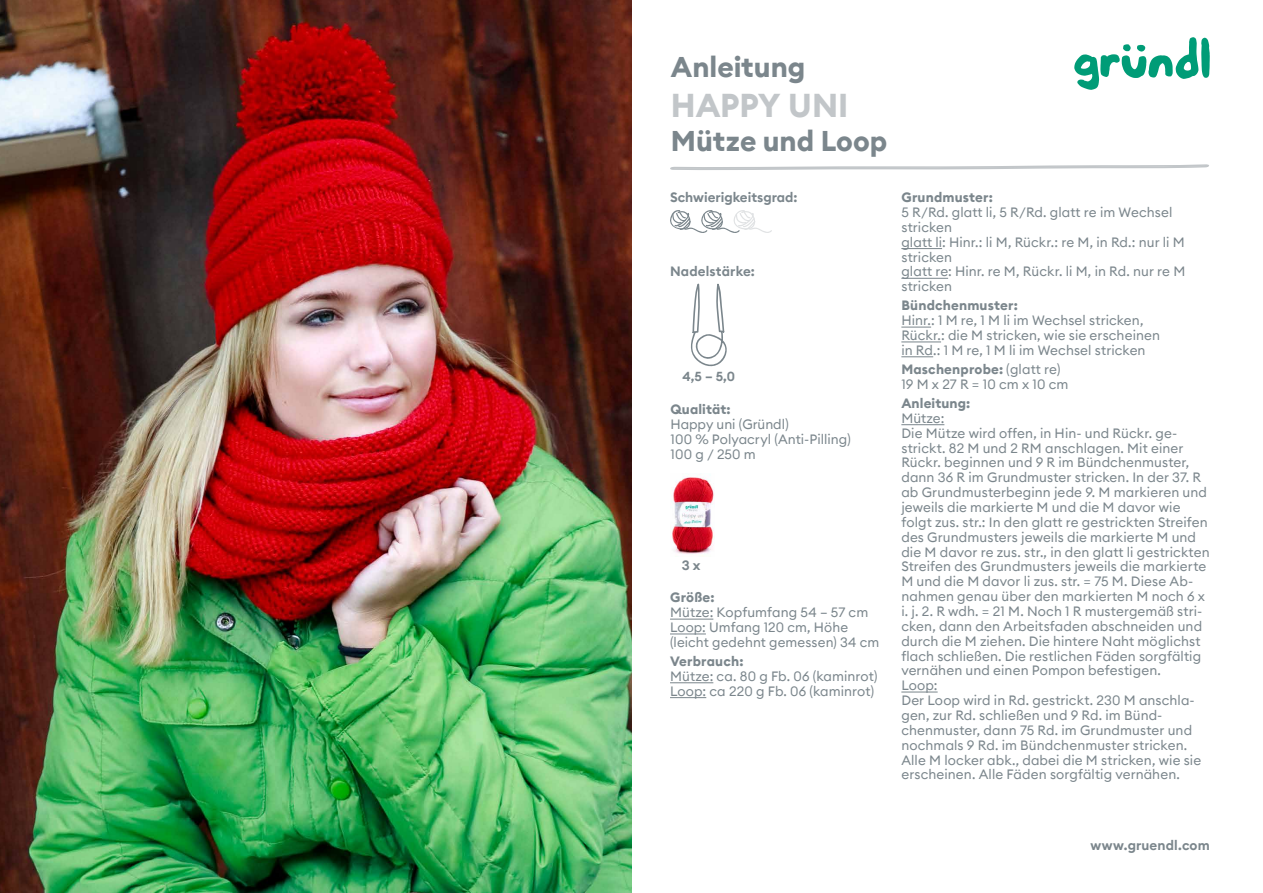
<style>
.page{position:relative;width:1263px;height:893px;background:#fff}
.page>*{position:absolute;margin:0;border:0;box-sizing:border-box;transform-origin:0 0}
.t1{font:700 33px "Euclid Circular B";letter-spacing:-.005em;color:#c2c6c9}
.t2{font:700 28.5px "Euclid Circular B";color:#7b868c}
.t3{font:13.5px/14.9px "Euclid Circular B";letter-spacing:.005em;color:#7b868c}
.t4{font:700 13.5px "Euclid Circular B";letter-spacing:.01em;color:#7b868c}
.t5{font:600 13.5px "Euclid Circular B";color:#7b868c}
.t6{font:600 13.05px "Euclid Circular B";color:#7b868c}
.s1{font-weight:700}
</style>
<div class="page">
<svg style="left:691px;top:283px;width:36px;height:84px"></svg>
<svg style="left:1074px;top:37px;width:136px;height:53px"></svg>
<hr style="left:901px;top:248px;width:41px;height:1px;background:#7b868c">
<hr style="left:901px;top:278px;width:47px;height:1px;background:#7b868c">
<hr style="left:901px;top:327px;width:30px;height:1px;background:#7b868c">
<hr style="left:901px;top:341px;width:40px;height:1px;background:#7b868c">
<hr style="left:901px;top:356px;width:32px;height:1px;background:#7b868c">
<hr style="left:901px;top:424px;width:43px;height:1px;background:#7b868c">
<hr style="left:901px;top:691px;width:37px;height:1px;background:#7b868c">
<hr style="left:670px;top:619px;width:43px;height:1px;background:#7b868c">
<hr style="left:670px;top:633px;width:36px;height:1px;background:#7b868c">
<hr style="left:670px;top:682px;width:43px;height:1px;background:#7b868c">
<hr style="left:670px;top:697px;width:36px;height:1px;background:#7b868c">
<img style="left:671px;top:477px;width:44px;height:79px">
<svg style="left:670px;top:210px;width:102px;height:23px"></svg>
<img style="left:0;top:0;width:631px;height:893px">
<svg style="left:670px;top:164px;width:539px;height:6px"></svg>
<h2 class="t2" style="left:671px;top:48px;width:136px">Anleitung</h2>
<h1 class="t1" style="left:671px;top:84px;width:179px">HAPPY UNI</h1>
<h2 class="t2" style="left:671px;top:122px;width:218px">Mütze und Loop</h2>
<p class="t5" style="left:670px;top:189px;width:129px">Schwierigkeitsgrad:</p>
<p class="t5" style="left:670px;top:262px;width:86px">Nadelstärke:</p>
<p class="t6" style="left:683px;top:368px;width:54px">4,5 – 5,0</p>
<p class="t4" style="left:670px;top:401px;width:62px">Qualität:</p>
<p class="t3" style="left:670px;top:417px;width:182px">Happy uni (Gründl)<br>100 % Polyacryl (Anti-Pilling)<br>100 g / 250 m</p>
<p class="t5" style="left:682px;top:557px;width:20px">3 x</p>
<p class="t4" style="left:670px;top:589px;width:46px">Größe:</p>
<p class="t3" style="left:670px;top:605px;width:211px">Mütze: Kopfumfang 54 – 57 cm<br>Loop: Umfang 120 cm, Höhe (leicht gedehnt gemessen) 34 cm</p>
<p class="t4" style="left:670px;top:653px;width:75px">Verbrauch:</p>
<p class="t3" style="left:670px;top:669px;width:209px">Mütze: ca. 80 g Fb. 06 (kaminrot)<br>Loop: ca 220 g Fb. 06 (kaminrot)</p>
<p class="t4" style="left:901px;top:189px;width:93px">Grundmuster:</p>
<p class="t3" style="left:901px;top:205px;width:285px">5 R/Rd. glatt li, 5 R/Rd. glatt re im Wechsel stricken<br>glatt li: Hinr.: li M, Rückr.: re M, in Rd.: nur li M stricken<br>glatt re: Hinr. re M, Rückr. li M, in Rd. nur re M stricken</p>
<p class="t4" style="left:901px;top:297px;width:118px">Bündchenmuster:</p>
<p class="t3" style="left:901px;top:313px;width:260px">Hinr.: 1 M re, 1 M li im Wechsel stricken,<br>Rückr.: die M stricken, wie sie erscheinen in Rd.: 1 M re, 1 M li im Wechsel stricken</p>
<p class="t3" style="left:901px;top:362px;width:169px"><span class="s1">Maschenprobe:</span> (glatt re)<br>19 M x 27 R = 10 cm x 10 cm</p>
<p class="t4" style="left:901px;top:395px;width:71px">Anleitung:</p>
<p class="t3" style="left:901px;top:411px;width:310px">Mütze:<br>Die Mütze wird offen, in Hin- und Rückr. ge&shy;strickt. 82 M und 2 RM anschlagen. Mit einer Rückr. beginnen und 9 R im Bündchenmuster, dann 36 R im Grundmuster stricken. In der 37. R ab Grundmusterbeginn jede 9. M markieren und jeweils die markierte M und die M davor wie folgt zus. str.: In den glatt re gestrickten Streifen des Grundmusters jeweils die markierte M und die M davor re zus. str., in den glatt li gestrickten Streifen des Grundmusters jeweils die markierte M und die M davor li zus. str. = 75 M. Diese Ab&shy;nahmen genau über den markierten M noch 6 x i. j. 2. R wdh. = 21 M. Noch 1 R mustergemäß stri&shy;cken, dann den Arbeitsfaden abschneiden und durch die M ziehen. Die hintere Naht möglichst flach schließen. Die restlichen Fäden sorgfältig vernähen und einen Pompon befestigen.<br>Loop:<br>Der Loop wird in Rd. gestrickt. 230 M anschla&shy;gen, zur Rd. schließen und 9 Rd. im Bünd&shy;chenmuster, dann 75 Rd. im Grundmuster und nochmals 9 Rd. im Bündchenmuster stricken.<br>Alle M locker abk., dabei die M stricken, wie sie erscheinen. Alle Fäden sorgfältig vernähen.</p>
<p class="t5" style="left:1091px;top:836px;width:121px">www.gruendl.com</p>
</div>
